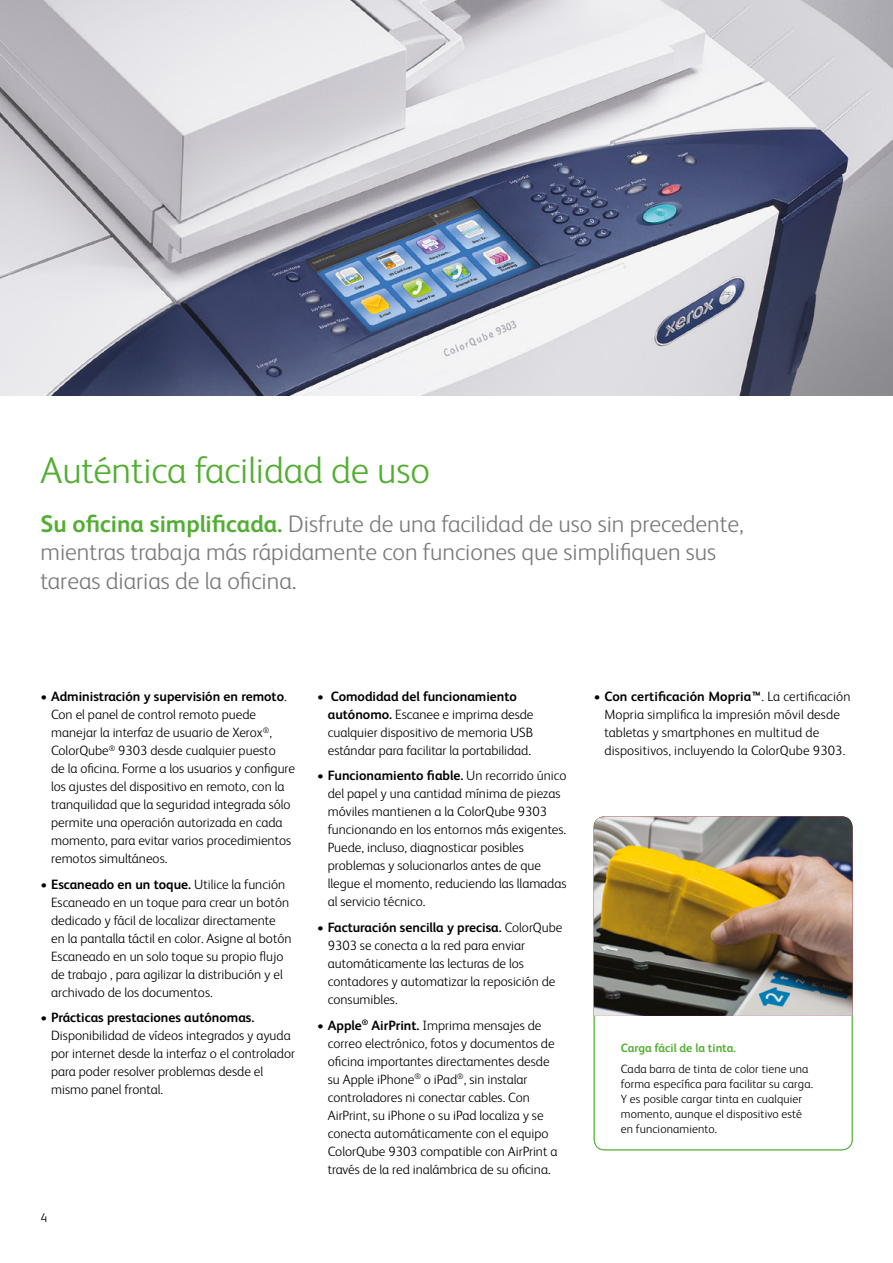
<style>
.page{position:relative;width:893px;height:1263px;background:#fff}
.page>*{position:absolute;margin:0;border:0;box-sizing:border-box;transform-origin:0 0}
.t1{font:300 37.5px "Xerox Sans";color:#52ae32}
.t2{font:300 24px/28.5px "Xerox Sans";color:#7c7b7b}
.t3{font:300 13.5px/18px "Xerox Sans";color:#000}
.t4{font:300 12.75px "Xerox Sans";color:#000}
.t5{font:300 12px/15px "Xerox Sans";letter-spacing:.01em;color:#000}
.t6{font:700 12px "Xerox Sans";color:#52ae32}
.s1{font-weight:700;color:#52ae32}
.s2{font-weight:700}
</style>
<div class="page">
<img style="left:0;top:0;width:893px;height:395px">
<img style="left:594px;top:816px;width:258px;height:200px">
<svg style="left:9px;top:0;width:637px;height:4px;background:#d5d4d9"></svg>
<h1 class="t1" style="left:40px;top:446px;width:391px">Auténtica facilidad de uso</h1>
<h2 class="t2" style="left:40px;top:508px;width:705px"><span class="s1">Su oficina simplificada.</span> Disfrute de una facilidad de uso sin precedente, mientras trabaja más rápidamente con funciones que simplifiquen sus tareas diarias de la oficina.</h2>
<p class="t3" style="left:51px;top:687px;width:246px;text-indent:-11px">• <span class="s2">Administración y supervisión en remoto</span>.<br>Con el panel de control remoto puede manejar la interfaz de usuario de Xerox<sup>®</sup>, ColorQube<sup>®</sup> 9303 desde cualquier puesto<br>de la oficina. Forme a los usuarios y configure los ajustes del dispositivo en remoto, con la tranquilidad que la seguridad integrada sólo permite una operación autorizada en cada momento, para evitar varios procedimientos remotos simultáneos.</p>
<p class="t3" style="left:51px;top:874px;width:242px;text-indent:-11px">• <span class="s2">Escaneado en un toque.</span> Utilice la función Escaneado en un toque para crear un botón dedicado y fácil de localizar directamente en la pantalla táctil en color. Asigne al botón Escaneado en un solo toque su propio flujo de trabajo , para agilizar la distribución y el archivado de los documentos.</p>
<p class="t3" style="left:51px;top:1008px;width:245px;text-indent:-11px">• <span class="s2">Prácticas prestaciones autónomas.<br></span>Disponibilidad de vídeos integrados y ayuda por internet desde la interfaz o el controlador para poder resolver problemas desde el mismo panel frontal.</p>
<p class="t4" style="left:40px;top:1210px;width:8px">4</p>
<p class="t3" style="left:328px;top:687px;width:207px;text-indent:-11px">• <span class="s2">Comodidad del funcionamiento autónomo.</span> Escanee e imprima desde cualquier dispositivo de memoria USB estándar para facilitar la portabilidad.</p>
<p class="t3" style="left:328px;top:766px;width:240px;text-indent:-11px">• <span class="s2">Funcionamiento fiable.</span> Un recorrido único del papel y una cantidad mínima de piezas móviles mantienen a la ColorQube 9303 funcionando en los entornos más exigentes.<br>Puede, incluso, diagnosticar posibles problemas y solucionarlos antes de que llegue el momento, reduciendo las llamadas al servicio técnico.</p>
<p class="t3" style="left:328px;top:918px;width:236px;text-indent:-11px">• <span class="s2">Facturación sencilla y precisa.</span> ColorQube 9303 se conecta a la red para enviar automáticamente las lecturas de los contadores y automatizar la reposición de consumibles.</p>
<p class="t3" style="left:328px;top:1015px;width:231px;text-indent:-11px">• <span class="s2">Apple</span><sup>®</sup> <span class="s2">AirPrint.</span> Imprima mensajes de correo electrónico, fotos y documentos de oficina importantes directamentes desde su Apple iPhone<sup>®</sup> o iPad<sup>®</sup>, sin instalar controladores ni conectar cables. Con AirPrint, su iPhone o su iPad localiza y se conecta automáticamente con el equipo ColorQube 9303 compatible con AirPrint a través de la red inalámbrica de su oficina.</p>
<p class="t3" style="left:604px;top:687px;width:247px;text-indent:-11px"><span class="s2">• Con certificación Mopria™</span>. La certificación Mopria simplifica la impresión móvil desde tabletas y smartphones en multitud de dispositivos, incluyendo la ColorQube 9303.</p>
<p class="t6" style="left:621px;top:1040px;width:117px">Carga fácil de la tinta.</p>
<p class="t5" style="left:621px;top:1060px;width:194px">Cada barra de tinta de color tiene una forma específica para facilitar su carga.<br>Y es posible cargar tinta en cualquier momento, aunque el dispositivo esté en funcionamiento.</p>
</div>
